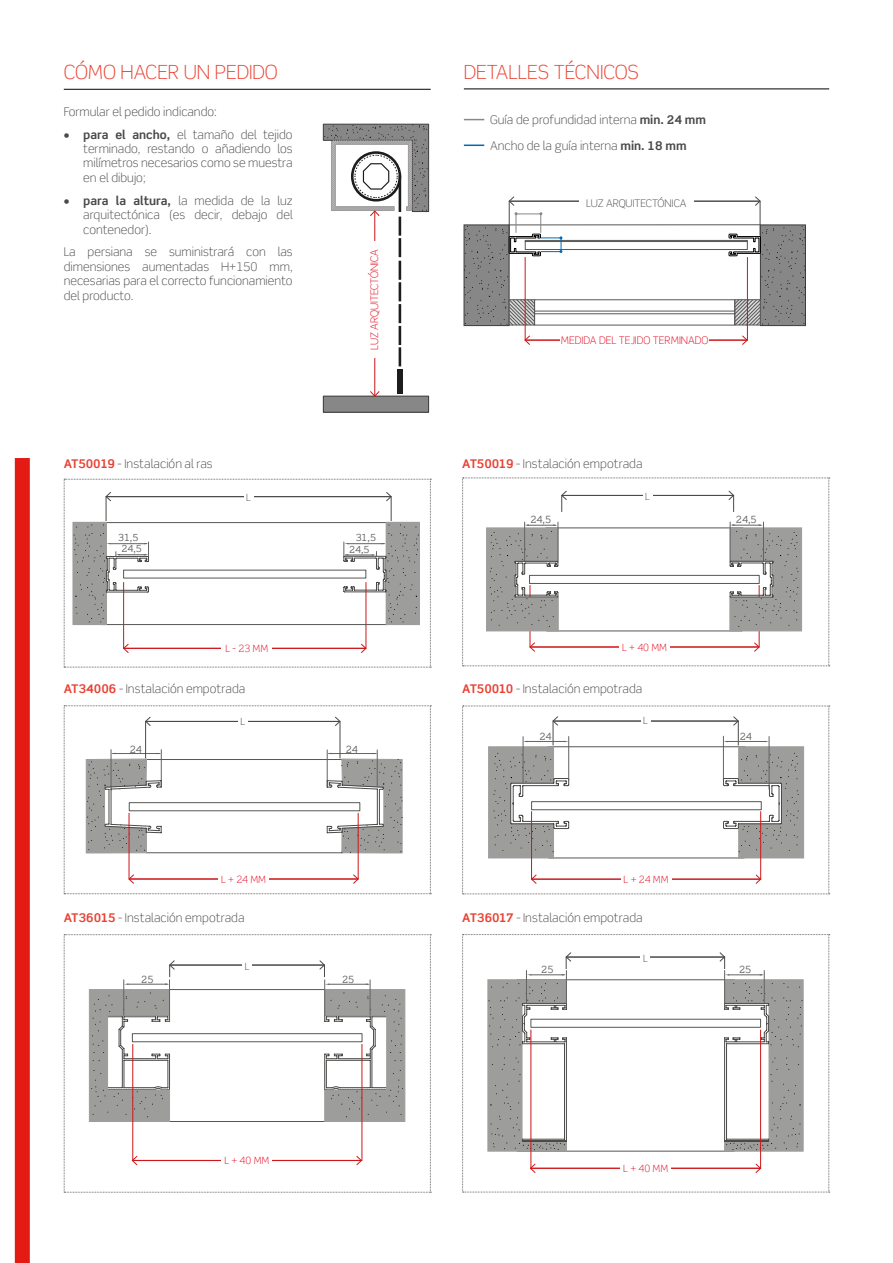
<style>
.page{position:relative;width:893px;height:1263px;background:#fff}
.page>*{position:absolute;margin:0;border:0;box-sizing:border-box;transform-origin:0 0}
.t1{font:300 19.5px "Scene Std";color:#e84132}
.t2{font:300 12px/14.4px "Scene Std";color:#4a4a49;text-align:justify}
.t3{font:300 10.5px "Scene Std";color:#e3051b}
.t4{font:300 10.5px "Scene Std";color:#4a4a49}
.t5{font:300 10.05px "Scene Std";color:#e3051b}
.t6{font:10.05px "Scene Std";color:#646464}
.t7{font:10.05px "Scene Std";color:#646363}
.t8{font:300 10.05px "Scene Std";color:#4a4a49}
.t9{font:9.75px "Scene Std";color:#646363}
.s1{font-weight:700}
.s2{font-weight:700;color:#e84132}
</style>
<div class="page">
<hr style="left:464px;top:89px;width:365px;height:1px;background:#000">
<hr style="left:64px;top:89px;width:367px;height:1px;background:#000">
<div style="left:397px;top:369px;width:5px;height:25px;background:#1c1d1d"></div>
<div style="left:323px;top:396px;width:106px;height:16px;background:#878787"></div>
<div style="left:323px;top:396px;width:106px;height:16px;border:1px solid #3c3c3b"></div>
<hr style="left:374px;top:211px;width:1px;height:185px;background:#cd1719">
<svg style="left:323px;top:124px;width:106px;height:242px"></svg>
<svg style="left:370px;top:391px;width:10px;height:6px"></svg>
<div style="left:362px;top:241px;width:24px;height:117px;background:#fff"></div>
<hr style="left:509px;top:224px;width:251px;height:1px;background:#575756">
<div style="left:516px;top:214px;width:25px;height:19px;border:1px solid #878787"></div>
<svg style="left:464px;top:226px;width:342px;height:99px"></svg>
<svg style="left:464px;top:119px;width:20px;height:1px"></svg>
<svg style="left:464px;top:145px;width:20px;height:1px"></svg>
<hr style="left:525px;top:340px;width:222px;height:1px;background:#cd1719">
<svg style="left:525px;top:335px;width:5px;height:10px"></svg>
<svg style="left:742px;top:335px;width:6px;height:10px"></svg>
<hr style="left:509px;top:201px;width:251px;height:1px;background:#4a4a49">
<svg style="left:509px;top:196px;width:5px;height:10px"></svg>
<svg style="left:755px;top:196px;width:5px;height:10px"></svg>
<div style="left:579px;top:193px;width:115px;height:19px;background:#fff"></div>
<div style="left:560px;top:330px;width:149px;height:20px;background:#fff"></div>
<svg style="left:64px;top:934px;width:367px;height:259px"></svg>
<div style="left:242px;top:958px;width:10px;height:16px;background:#fff"></div>
<div style="left:222px;top:1152px;width:50px;height:17px;background:#fff"></div>
<svg style="left:462px;top:934px;width:368px;height:259px"></svg>
<div style="left:640px;top:950px;width:10px;height:16px;background:#fff"></div>
<div style="left:621px;top:1160px;width:50px;height:16px;background:#fff"></div>
<div style="left:15px;top:458px;width:15px;height:805px;background:#e41b13"></div>
<svg style="left:64px;top:705px;width:367px;height:189px"></svg>
<div style="left:238px;top:713px;width:10px;height:16px;background:#fff"></div>
<div style="left:129px;top:813px;width:229px;height:66px;border:1px solid #cd1719"></div>
<div style="left:219px;top:871px;width:50px;height:16px;background:#fff"></div>
<svg style="left:462px;top:706px;width:368px;height:188px"></svg>
<div style="left:641px;top:713px;width:9px;height:15px;background:#fff"></div>
<div style="left:621px;top:871px;width:50px;height:16px;background:#fff"></div>
<svg style="left:64px;top:479px;width:367px;height:189px"></svg>
<svg style="left:462px;top:478px;width:368px;height:188px"></svg>
<h1 class="t1" style="left:64px;top:60px;width:216px">CÓMO HACER UN PEDIDO</h1>
<h1 class="t1" style="left:464px;top:60px;width:176px">DETALLES TÉCNICOS</h1>
<p class="t2" style="left:64px;top:104px;width:155px">Formular el pedido indicando:</p>
<p class="t2" style="left:83px;top:127px;width:211px;text-indent:-20px"><span class="s1">• para el ancho,</span> el tamaño del tejido terminado, restando o añadiendo los milímetros necesarios como se muestra en el dibujo;</p>
<p class="t2" style="left:83px;top:193px;width:211px;text-indent:-20px"><span class="s1">• para la altura,</span> la medida de la luz arquitectónica (es decir, debajo del contenedor).</p>
<p class="t2" style="left:64px;top:245px;width:230px">La persiana se suministrará con las dimensiones aumentadas H+150 mm, necesarias para el correcto funcionamiento del producto.</p>
<p class="t3" style="left:368px;top:350px;width:102px;rotate:-90deg">LUZ ARQUITECTÓNICA</p>
<p class="t2" style="left:490px;top:113px;width:217px">Guía de profundidad interna <span class="s1">min. 24 mm</span></p>
<p class="t2" style="left:490px;top:139px;width:198px">Ancho de la guía interna <span class="s1">min. 18 mm</span></p>
<p class="t4" style="left:586px;top:196px;width:102px">LUZ ARQUITECTÓNICA</p>
<p class="t3" style="left:561px;top:334px;width:149px">MEDIDA DEL TEJIDO TERMINADO</p>
<p class="t2" style="left:64px;top:456px;width:150px"><span class="s2">AT50019</span> - Instalación al ras</p>
<p class="t2" style="left:462px;top:456px;width:182px"><span class="s2">AT50019</span> - Instalación empotrada</p>
<p class="t7" style="left:535px;top:462px;width:14px">26</p>
<p class="t9" style="left:118px;top:532px;width:22px">31,5</p>
<p class="t9" style="left:122px;top:543px;width:22px">24,5</p>
<p class="t8" style="left:246px;top:492px;width:6px">L</p>
<p class="t5" style="left:226px;top:642px;width:44px">L - 23 MM</p>
<p class="t9" style="left:356px;top:532px;width:22px">31,5</p>
<p class="t9" style="left:349px;top:543px;width:22px">24,5</p>
<p class="t8" style="left:645px;top:490px;width:6px">L</p>
<p class="t7" style="left:530px;top:513px;width:22px">24,5</p>
<p class="t7" style="left:736px;top:513px;width:22px">24,5</p>
<p class="t5" style="left:622px;top:641px;width:47px">L + 40 MM</p>
<p class="t2" style="left:64px;top:682px;width:183px"><span class="s2">AT34006</span> - Instalación empotrada</p>
<p class="t2" style="left:462px;top:682px;width:182px"><span class="s2">AT50010</span> - Instalación empotrada</p>
<p class="t7" style="left:544px;top:684px;width:14px">26</p>
<p class="t8" style="left:240px;top:715px;width:6px">L</p>
<p class="t6" style="left:130px;top:743px;width:14px">24</p>
<p class="t6" style="left:346px;top:743px;width:14px">24</p>
<p class="t5" style="left:221px;top:873px;width:47px">L + 24 MM</p>
<p class="t8" style="left:643px;top:715px;width:6px">L</p>
<p class="t6" style="left:539px;top:730px;width:14px">24</p>
<p class="t6" style="left:740px;top:730px;width:14px">24</p>
<p class="t5" style="left:624px;top:873px;width:47px">L + 24 MM</p>
<p class="t2" style="left:64px;top:911px;width:182px"><span class="s2">AT36015</span> - Instalación empotrada</p>
<p class="t2" style="left:462px;top:911px;width:182px"><span class="s2">AT36017</span> - Instalación empotrada</p>
<p class="t8" style="left:245px;top:960px;width:6px">L</p>
<p class="t6" style="left:141px;top:973px;width:14px">25</p>
<p class="t6" style="left:342px;top:973px;width:14px">25</p>
<p class="t5" style="left:224px;top:1155px;width:47px">L + 40 MM</p>
<p class="t8" style="left:643px;top:952px;width:6px">L</p>
<p class="t6" style="left:541px;top:963px;width:14px">25</p>
<p class="t6" style="left:739px;top:963px;width:14px">25</p>
<p class="t5" style="left:623px;top:1162px;width:47px">L + 40 MM</p>
</div>
